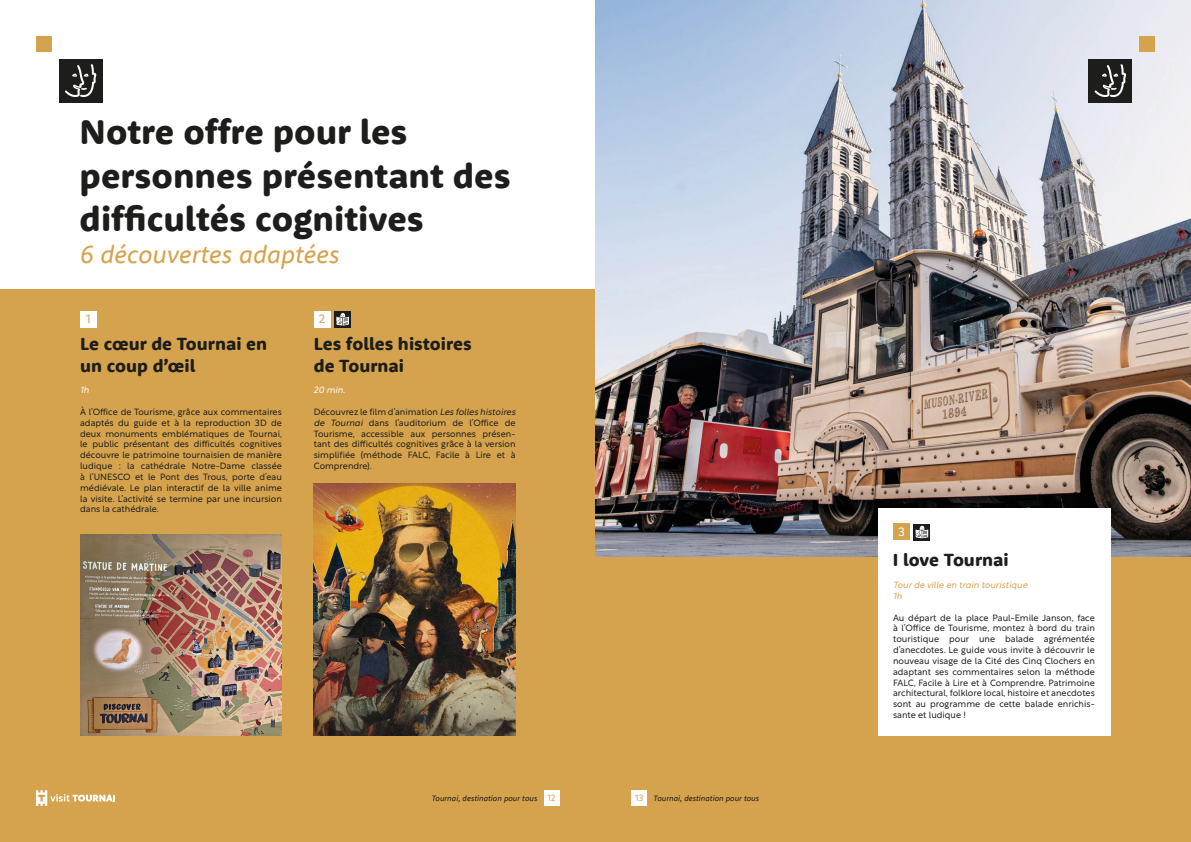
<style>
.page{position:relative;width:1191px;height:842px;background:#fff}
.page>*{position:absolute;margin:0;border:0;box-sizing:border-box;transform-origin:0 0}
.h2__Titre_2__FR{font:800 35.5px "Rooney Sans";color:#1d1d1b}
.Tous_les_titres{font:800 35.5px "Rooney Sans";color:#1d1d1b}
.Tous_les_titres-2{font:italic 25.4px "Rooney Sans";color:#d5a34d}
.Tous_les_titres-3{font:800 18.1px/21.7px "Rooney Sans";color:#1d1d1b}
.t1{font:300 12px "Rustica";color:#d5a34d}
.t2{font:300 12px "Rustica";color:#fff}
.Corps_de_texte{font:300 9px/10.8px "Rustica";color:#1d1d1b;text-align:justify}
.Corps_de_texte-2{font:italic 300 9px/10.8px "Rustica";color:#d5a34d}
.Corps_de_texte-3{font:italic 300 9px "Rustica";color:#fff}
.t3{font:italic 8px "Rooney Sans";color:#1d1d1b}
.s1{font-style:italic}
.s2{font-family:"Rustica";font-weight:300;font-style:normal;font-size:9px;color:#d5a34d}
</style>
<div class="page">
<div style="left:0;top:290px;width:1191px;height:552px;background:#d5a34d"></div>
<img style="left:595px;top:0;width:596px;height:556px">
<div style="left:1139px;top:36px;width:16px;height:16px;background:#d5a34d"></div>
<div style="left:36px;top:36px;width:16px;height:16px;background:#d5a34d"></div>
<div style="left:80px;top:311px;width:17px;height:16px;background:#fff"></div>
<div style="left:314px;top:311px;width:16px;height:16px;background:#fff"></div>
<img style="left:80px;top:534px;width:202px;height:202px">
<div style="left:59px;top:59px;width:43px;height:43px;background:#1d1d1b"></div>
<svg style="left:65px;top:64px;width:32px;height:33px"></svg>
<div style="left:1088px;top:59px;width:44px;height:43px;background:#1d1d1b"></div>
<svg style="left:1094px;top:64px;width:32px;height:33px"></svg>
<div style="left:334px;top:311px;width:17px;height:17px;background:#1d1d1b"></div>
<svg style="left:336px;top:313px;width:13px;height:13px"></svg>
<img style="left:314px;top:483px;width:201px;height:253px">
<div style="left:878px;top:509px;width:232px;height:227px;background:#fff"></div>
<div style="left:893px;top:524px;width:16px;height:16px;background:#d5a34d"></div>
<svg style="left:913px;top:524px;width:17px;height:16px"></svg>
<svg style="left:915px;top:526px;width:13px;height:12px"></svg>
<div style="left:543px;top:790px;width:16px;height:16px;background:#fff"></div>
<svg style="left:36px;top:790px;width:79px;height:16px"></svg>
<div style="left:631px;top:790px;width:16px;height:16px;background:#fff"></div>
<p class="Tous_les_titres" style="left:80px;top:109px;width:329px">Notre offre pour les</p>
<p class="h2__Titre_2__FR" style="left:80px;top:152px;width:433px">personnes présentant des</p>
<p class="h2__Titre_2__FR" style="left:80px;top:195px;width:346px">difficultés cognitives</p>
<p class="Tous_les_titres-2" style="left:80px;top:238px;width:261px">6 découvertes adaptées</p>
<p class="t1" style="left:86px;top:309px;width:6px">1</p>
<p class="t1" style="left:319px;top:309px;width:8px">2</p>
<p class="Tous_les_titres-3" style="left:314px;top:332px;width:159px">Les folles histoires de Tournai</p>
<p class="Corps_de_texte-3" style="left:313px;top:382px;width:33px">20 min.</p>
<p class="Corps_de_texte" style="left:314px;top:405px;width:203px">Découvrez le film d’animation <span class="s1">Les folles histoires de Tournai</span> dans l’auditorium de l’Office de Tourisme, accessible aux personnes présen&shy;tant des difficultés cognitives grâce à la version simplifiée (méthode FALC, Facile à Lire et à Comprendre).</p>
<p class="Tous_les_titres-3" style="left:80px;top:332px;width:188px">Le cœur de Tournai en un coup d’œil</p>
<p class="Corps_de_texte" style="left:80px;top:405px;width:203px">À l’Office de Tourisme, grâce aux commentaires adaptés du guide et à la reproduction 3D de deux monuments emblématiques de Tournai, le public présentant des difficultés cognitives découvre le patrimoine tournaisien de manière ludique : la cathédrale Notre-Dame classée à l’UNESCO et le Pont des Trous, porte d’eau médiévale. Le plan interactif de la ville anime la visite. L’activité se termine par une incursion dans la cathédrale.</p>
<p class="Corps_de_texte-3" style="left:80px;top:382px;width:11px">1h</p>
<p class="t3" style="left:432px;top:793px;width:125px">Tournai, destination pour tous <span class="s2">12</span></p>
<p class="t3" style="left:635px;top:793px;width:125px"><span class="s2">13</span> Tournai, destination pour tous</p>
<p class="t2" style="left:898px;top:521px;width:8px">3</p>
<p class="Tous_les_titres-3" style="left:893px;top:549px;width:117px">I love Tournai</p>
<p class="Corps_de_texte-2" style="left:893px;top:578px;width:136px">Tour de ville en train touristique<br>1h</p>
<p class="Corps_de_texte" style="left:893px;top:611px;width:203px">Au départ de la place Paul-Emile Janson, face à l’Office de Tourisme, montez à bord du train touristique pour une balade agrémentée d’anecdotes. Le guide vous invite à découvrir le nouveau visage de la Cité des Cinq Clochers en adaptant ses commentaires selon la méthode FALC, Facile à Lire et à Comprendre. Patrimoine architectural, folklore local, histoire et anecdotes sont au programme de cette balade enrichis&shy;sante et ludique !</p>
</div>
